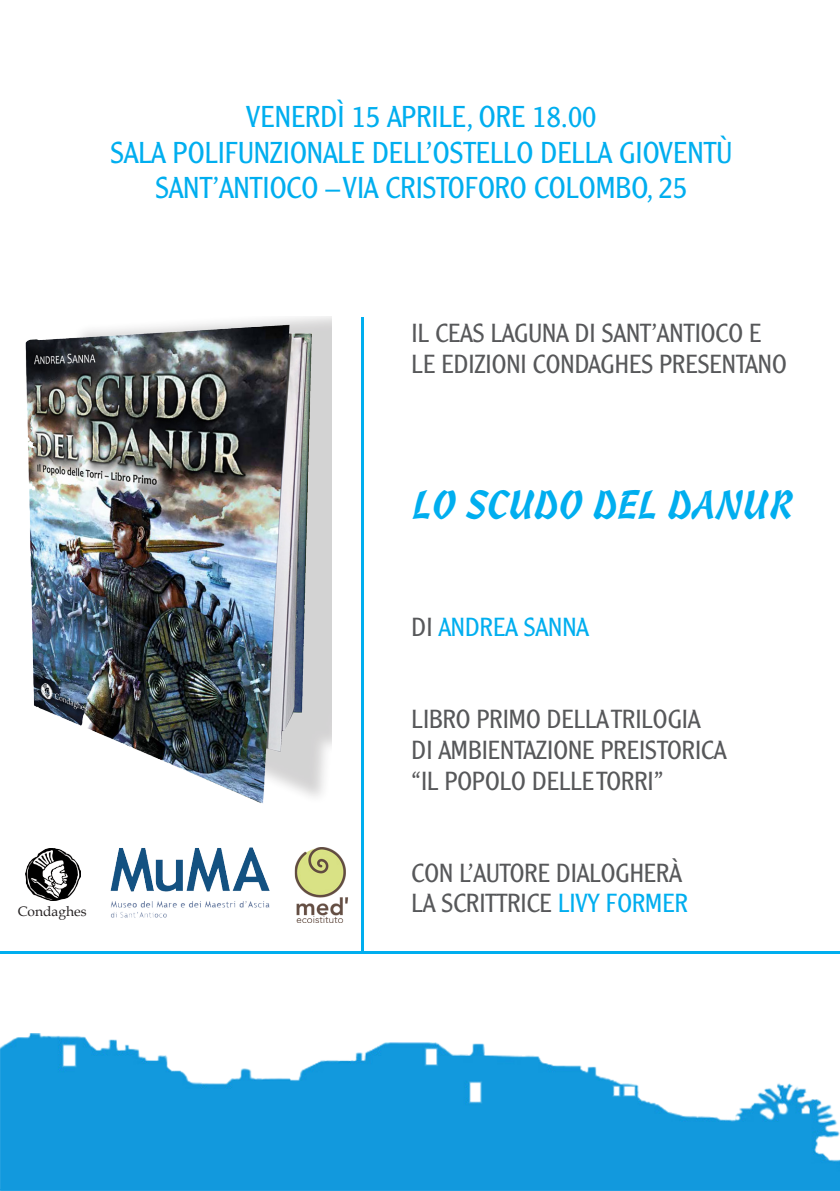
<style>
.page{position:relative;width:840px;height:1191px;background:#fff}
.page>*{position:absolute;margin:0;border:0;box-sizing:border-box;transform-origin:0 0}
.t1{font:39.4px "Cascade Script LT Std";color:#00aeef}
.t2{font:300 29.6px "Clearface Gothic LT Std";color:#00aeef}
.t3{font:300 25.6px "Clearface Gothic LT Std";color:#57585a}
.t4{font:300 25.6px "Clearface Gothic LT Std";color:#00aeef}
.t5{font:13.8px "Book Antiqua";color:#231f20}
.s1{color:#57585a}
.s2{color:#00aeef}
</style>
<div class="page">
<img style="left:25px;top:317px;width:306px;height:486px">
<img style="left:0;top:1033px;width:839px;height:157px">
<hr style="left:361px;top:317px;width:3px;height:634px;background:#00aeef">
<hr style="left:0;top:951px;width:839px;height:3px;background:#00aeef">
<img style="left:110px;top:847px;width:160px;height:71px">
<img style="left:294px;top:847px;width:54px;height:75px">
<img style="left:25px;top:848px;width:55px;height:52px">
<p class="t2" style="left:246px;top:99px;width:351px">VENERDÌ 15 APRILE, ORE 18.00</p>
<p class="t2" style="left:111px;top:135px;width:622px">SALA POLIFUNZIONALE DELL’OSTELLO DELLA GIOVENTÙ</p>
<p class="t2" style="left:155px;top:170px;width:533px">SANT’ANTIOCO – VIA CRISTOFORO COLOMBO, 25</p>
<p class="t5" style="left:18px;top:901px;width:70px">Condaghes</p>
<p class="t3" style="left:411px;top:317px;width:351px">IL CEAS LAGUNA DI SANT’ANTIOCO E</p>
<p class="t3" style="left:411px;top:348px;width:376px">LE EDIZIONI CONDAGHES PRESENTANO</p>
<p class="t1" style="left:411px;top:481px;width:382px">LO SCUDO DEL DANUR</p>
<p class="t4" style="left:411px;top:611px;width:179px"><span class="s1">DI</span> ANDREA SANNA</p>
<p class="t3" style="left:411px;top:703px;width:290px">LIBRO PRIMO DELLA TRILOGIA</p>
<p class="t3" style="left:411px;top:734px;width:316px">DI AMBIENTAZIONE PREISTORICA</p>
<p class="t3" style="left:411px;top:765px;width:253px">“IL POPOLO DELLE TORRI”</p>
<p class="t3" style="left:411px;top:857px;width:271px">CON L’AUTORE DIALOGHERÀ</p>
<p class="t3" style="left:411px;top:888px;width:277px">LA SCRITTRICE <span class="s2">LIVY FORMER</span></p>
</div>
